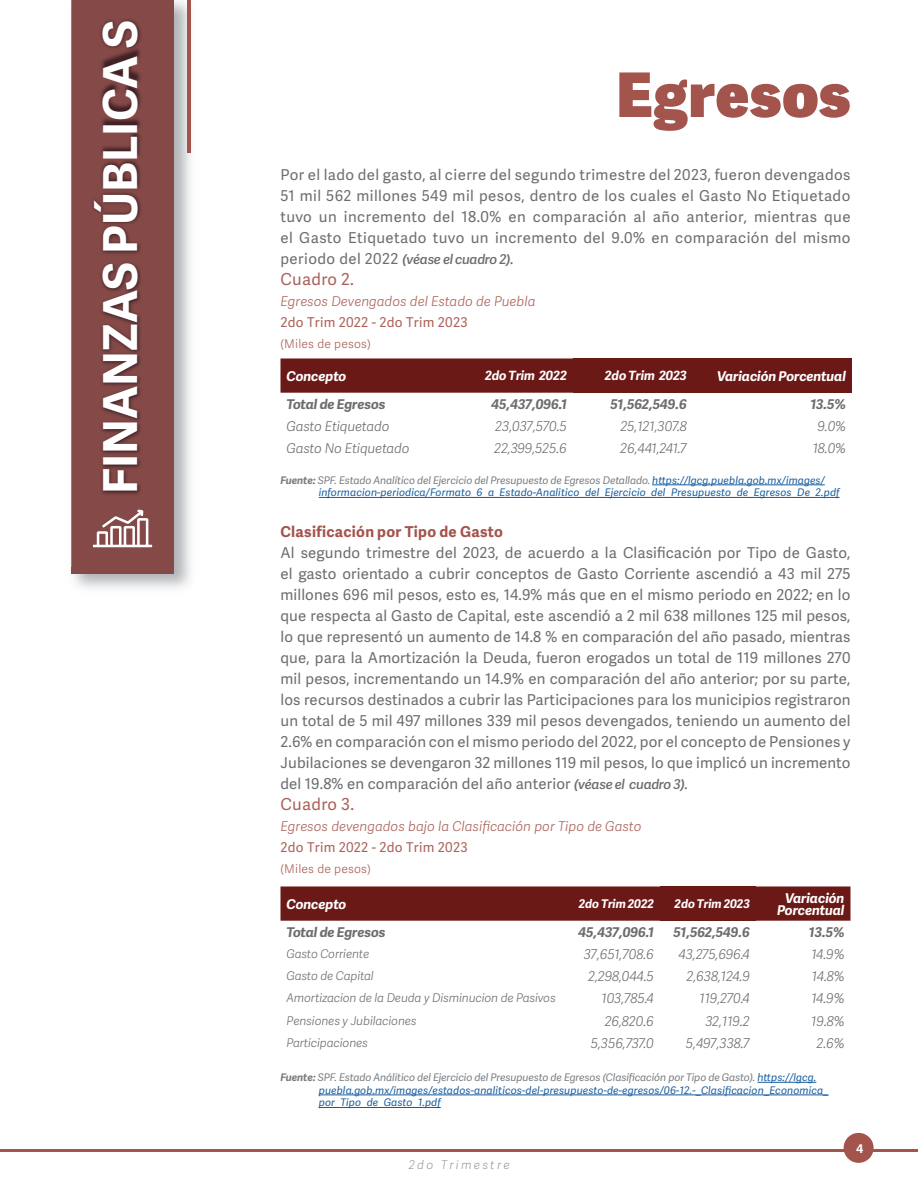
<style>
.page{position:relative;width:918px;height:1188px;background:#fff}
.page>*{position:absolute;margin:0;border:0;box-sizing:border-box;transform-origin:0 0}
.t1{font:800 61.5px "Adelle Sans";letter-spacing:.01em;color:#a3544c}
.t2{font:700 46.8px "Adelle Sans";color:#fff}
.t3{font:16.5px "Adelle Sans";letter-spacing:.02em;color:#ab6158}
.t4{font:15px/21px "Adelle Sans";letter-spacing:.01em;color:#6c6d70;text-align:justify}
.t5{font:700 15px "Adelle Sans";letter-spacing:.02em;color:#a3544c}
.t6{font:italic 300 13.5px "Adelle Sans";letter-spacing:-.01em;color:#6c6d70}
.t7{font:italic 700 13.5px "Adelle Sans";letter-spacing:-.015em;color:#6c6d70}
.t8{font:italic 300 13.5px "Adelle Sans";letter-spacing:.005em;color:#ab6158}
.t9{font:italic 700 13.5px/12px "Adelle Sans";letter-spacing:-.01em;color:#fff;text-align:right}
.t10{font:13.5px "Adelle Sans";letter-spacing:.02em;color:#ab6158}
.t11{font:italic 600 13.5px "Adelle Sans";letter-spacing:-.025em;color:#6c6d70}
.t12{font:italic 700 12.75px "Adelle Sans";letter-spacing:-.01em;color:#fff}
.t13{font:italic 300 12px "Adelle Sans";letter-spacing:-.01em;color:#6c6d70}
.t14{font:300 12px "Adelle Sans";letter-spacing:.02em;color:#ab6158}
.t15{font:italic 700 12px "Adelle Sans";letter-spacing:-.01em;color:#fff}
.t16{font:italic 100 12px "Adelle Sans";letter-spacing:.2em;color:#808080}
.t17{font:700 12px "Adelle Sans";color:#fff}
.t18{font:italic 10.5px/12.6px "Adelle Sans";letter-spacing:.01em;color:#175d9e}
.s1{font-weight:400;font-style:normal;font-size:15px}
.s2{font-weight:700;color:#7a7c7f}
.s3{color:#7a7c7f}
.s4{font-weight:600;font-style:italic;font-size:13.5px}
</style>
<div class="page">
<div style="left:71px;top:0;width:103px;height:574px;background:#854a48"></div>
<hr style="left:187px;top:0;width:4px;height:153px;background:#a3544c">
<img style="left:187px;top:153px;width:1px;height:436px">
<img style="left:71px;top:0;width:82px;height:567px">
<hr style="left:0;top:1149px;width:918px;height:3px;background:#a3544c">
<div style="left:844px;top:1133px;width:30px;height:30px;background:#a3544c;border-radius:50%"></div>
<hr style="left:652px;top:485px;width:173px;height:1px;background:#175d9e">
<hr style="left:319px;top:497px;width:521px;height:1px;background:#175d9e">
<div style="left:280px;top:358px;width:293px;height:35px;background:#6b1916"></div>
<div style="left:573px;top:358px;width:120px;height:35px;background:#6b1916"></div>
<div style="left:693px;top:358px;width:159px;height:35px;background:#6b1916"></div>
<hr style="left:757px;top:1082px;width:59px;height:1px;background:#175d9e">
<hr style="left:319px;top:1095px;width:510px;height:1px;background:#175d9e">
<hr style="left:319px;top:1107px;width:122px;height:1px;background:#175d9e">
<div style="left:280px;top:886px;width:570px;height:35px;background:#6b1916"></div>
<div style="left:660px;top:886px;width:96px;height:35px;background:#6b1916"></div>
<h2 class="t2" style="left:86px;top:494px;width:476px;rotate:-90deg">FINANZAS PÚBLICA S</h2>
<p class="t1" style="left:616px;top:49px;width:236px">Egresos</p>
<p class="t4" style="left:280px;top:164px;width:572px">Por el lado del gasto, al cierre del segundo trimestre del 2023, fueron devengados 51 mil 562 millones 549 mil pesos, dentro de los cuales el Gasto No Etiquetado tuvo un incremento del 18.0% en comparación al año anterior, mientras que el Gasto Etiquetado tuvo un incremento del 9.0% en comparación del mismo</p>
<p class="t11" style="left:280px;top:249px;width:235px"><span class="s1">periodo del 2022</span> (véase el cuadro 2).</p>
<p class="t3" style="left:280px;top:267px;width:75px">Cuadro 2.</p>
<p class="t8" style="left:280px;top:291px;width:257px">Egresos Devengados del Estado de Puebla</p>
<p class="t10" style="left:280px;top:313px;width:189px">2do Trim 2022 - 2do Trim 2023</p>
<p class="t14" style="left:280px;top:335px;width:92px">(Miles de pesos)</p>
<p class="t9" style="left:286px;top:369px;width:62px">Concepto</p>
<p class="t12" style="left:485px;top:367px;width:83px">2do Trim 2022</p>
<p class="t12" style="left:605px;top:367px;width:84px">2do Trim 2023</p>
<p class="t9" style="left:717px;top:369px;width:130px">Variación Porcentual</p>
<p class="t7" style="left:286px;top:395px;width:101px">Total de Egresos</p>
<p class="t7" style="left:491px;top:395px;width:77px">45,437,096.1</p>
<p class="t7" style="left:611px;top:395px;width:78px">51,562,549.6</p>
<p class="t7" style="left:810px;top:395px;width:37px">13.5%</p>
<p class="t6" style="left:286px;top:417px;width:104px">Gasto Etiquetado</p>
<p class="t6" style="left:495px;top:417px;width:73px">23,037,570.5</p>
<p class="t6" style="left:620px;top:417px;width:68px">25,121,307.8</p>
<p class="t6" style="left:817px;top:417px;width:30px">9.0%</p>
<p class="t6" style="left:286px;top:439px;width:124px">Gasto No Etiquetado</p>
<p class="t6" style="left:494px;top:439px;width:74px">22,399,525.6</p>
<p class="t6" style="left:620px;top:439px;width:68px">26,441,241.7</p>
<p class="t6" style="left:813px;top:439px;width:35px">18.0%</p>
<p class="t18" style="left:319px;top:473px;width:522px;text-indent:-38px"><span class="s2">Fuente:</span> <span class="s3">SPF. Estado Analítico del Ejercicio del Presupuesto de Egresos Detallado.</span> https://lgcg.puebla.gob.mx/images/ informacion-periodica/Formato_6_a_Estado-Analitico_del_Ejercicio_del_Presupuesto_de_Egresos_De_2.pdf</p>
<p class="t5" style="left:280px;top:521px;width:224px">Clasificación por Tipo de Gasto</p>
<p class="t4" style="left:280px;top:542px;width:572px">Al segundo trimestre del 2023, de acuerdo a la Clasificación por Tipo de Gasto, el gasto orientado a cubrir conceptos de Gasto Corriente ascendió a 43 mil 275 millones 696 mil pesos, esto es, 14.9% más que en el mismo periodo en 2022; en lo que respecta al Gasto de Capital, este ascendió a 2 mil 638 millones 125 mil pesos, lo que representó un aumento de 14.8 % en comparación del año pasado, mientras que, para la Amortización la Deuda, fueron erogados un total de 119 millones 270 mil pesos, incrementando un 14.9% en comparación del año anterior; por su parte, los recursos destinados a cubrir las Participaciones para los municipios registraron un total de 5 mil 497 millones 339 mil pesos devengados, teniendo un aumento del 2.6% en comparación con el mismo periodo del 2022, por el concepto de Pensiones y Jubilaciones se devengaron 32 millones 119 mil pesos, lo que implicó un incremento del 19.8% en comparación del año anterior <span class="s4">(véase el cuadro 3).</span></p>
<p class="t3" style="left:280px;top:792px;width:75px">Cuadro 3.</p>
<p class="t8" style="left:280px;top:816px;width:363px">Egresos devengados bajo la Clasificación por Tipo de Gasto</p>
<p class="t10" style="left:280px;top:838px;width:189px">2do Trim 2022 - 2do Trim 2023</p>
<p class="t14" style="left:280px;top:860px;width:92px">(Miles de pesos)</p>
<p class="t9" style="left:286px;top:897px;width:62px">Concepto</p>
<p class="t15" style="left:579px;top:895px;width:77px">2do Trim 2022</p>
<p class="t15" style="left:675px;top:895px;width:77px">2do Trim 2023</p>
<p class="t9" style="left:777px;top:891px;width:69px">Variación<br>Porcentual</p>
<p class="t7" style="left:286px;top:923px;width:101px">Total de Egresos</p>
<p class="t7" style="left:578px;top:923px;width:77px">45,437,096.1</p>
<p class="t7" style="left:674px;top:923px;width:78px">51,562,549.6</p>
<p class="t7" style="left:809px;top:923px;width:37px">13.5%</p>
<p class="t13" style="left:286px;top:945px;width:84px">Gasto Corriente</p>
<p class="t6" style="left:584px;top:945px;width:72px">37,651,708.6</p>
<p class="t6" style="left:678px;top:945px;width:73px">43,275,696.4</p>
<p class="t6" style="left:811px;top:945px;width:35px">14.9%</p>
<p class="t13" style="left:286px;top:967px;width:89px">Gasto de Capital</p>
<p class="t6" style="left:588px;top:967px;width:67px">2,298,044.5</p>
<p class="t6" style="left:686px;top:967px;width:65px">2,638,124.9</p>
<p class="t6" style="left:812px;top:967px;width:34px">14.8%</p>
<p class="t13" style="left:286px;top:989px;width:271px">Amortizacion de la Deuda y Disminucion de Pasivos</p>
<p class="t6" style="left:601px;top:989px;width:54px">103,785.4</p>
<p class="t6" style="left:699px;top:989px;width:52px">119,270.4</p>
<p class="t6" style="left:811px;top:989px;width:35px">14.9%</p>
<p class="t13" style="left:286px;top:1012px;width:132px">Pensiones y Jubilaciones</p>
<p class="t6" style="left:605px;top:1011px;width:51px">26,820.6</p>
<p class="t6" style="left:705px;top:1011px;width:46px">32,119.2</p>
<p class="t6" style="left:811px;top:1011px;width:35px">19.8%</p>
<p class="t13" style="left:286px;top:1034px;width:83px">Participaciones</p>
<p class="t6" style="left:591px;top:1033px;width:65px">5,356,737.0</p>
<p class="t6" style="left:686px;top:1033px;width:66px">5,497,338.7</p>
<p class="t6" style="left:816px;top:1033px;width:30px">2.6%</p>
<p class="t18" style="left:319px;top:1071px;width:511px;text-indent:-38px"><span class="s2">Fuente:</span> <span class="s3">SPF. Estado Análitico del Ejercicio del Presupuesto de Egresos (Clasificación por Tipo de Gasto).</span> https://lgcg. puebla.gob.mx/images/estados-analiticos-del-presupuesto-de-egresos/06-12.-_Clasificacion_Economica_ por_Tipo_de_Gasto_1.pdf</p>
<p class="t16" style="left:409px;top:1156px;width:102px">2do Trimestre</p>
<p class="t17" style="left:856px;top:1140px;width:9px">4</p>
</div>
